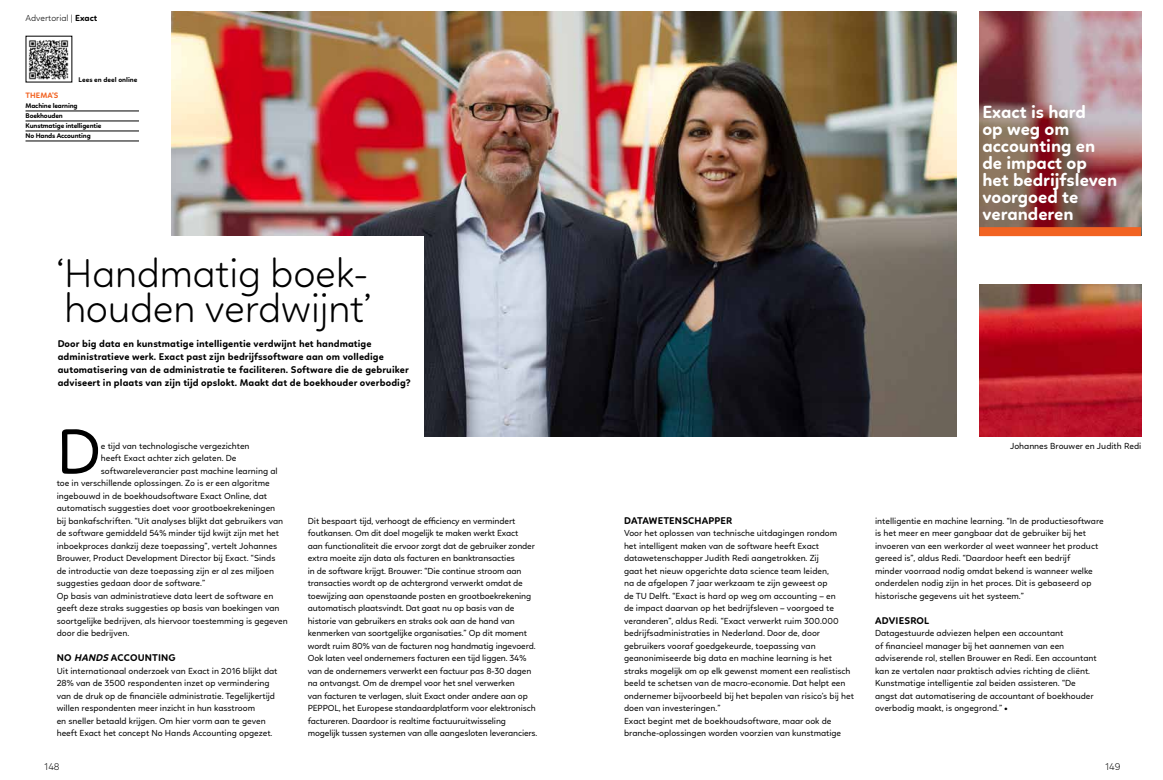
<style>
.page{position:relative;width:1163px;height:780px;background:#fff}
.page>*{position:absolute;margin:0;border:0;box-sizing:border-box;transform-origin:0 0}
.t1{font:65.4px "Linotte";color:#000}
.t2{font:300 41px/35px "Linotte";letter-spacing:-.01em;color:#000}
.t3{font:700 18px/17px "Linotte";color:#fff}
.t4{font:300 13.5px "Linotte";color:#fff}
.t5{font:700 10px/13px "Linotte";letter-spacing:.01em;color:#000}
.t6{font:300 10px "Linotte";color:#000}
.t7{font:9px/12.5px "Linotte";color:#000}
.t8{font:300 9px "Linotte";color:#000}
.t9{font:700 8px "Linotte";letter-spacing:.005em;color:#f26322}
.t10{font:700 7px/10px "Linotte";letter-spacing:-.02em;color:#000}
.t11{font:700 7px "Linotte";color:#000}
.s1{font-weight:700}
.s2{font-style:italic}
</style>
<div class="page">
<img style="left:171px;top:12px;width:785px;height:424px">
<img style="left:979px;top:12px;width:161px;height:424px">
<div style="left:971px;top:236px;width:191px;height:47px;background:#fff"></div>
<div style="left:57px;top:236px;width:366px;height:225px;background:#fff"></div>
<hr style="left:26px;top:111px;width:113px;height:1px;background:#000">
<hr style="left:26px;top:121px;width:113px;height:1px;background:#000">
<hr style="left:26px;top:131px;width:113px;height:1px;background:#000">
<hr style="left:26px;top:141px;width:113px;height:1px;background:#000">
<img style="left:28px;top:40px;width:41px;height:40px">
<div style="left:979px;top:227px;width:161px;height:9px;background:#f26322"></div>
<p class="t8" style="left:26px;top:13px;width:73px">Advertorial | <span class="s1">Exact</span></p>
<p class="t11" style="left:79px;top:75px;width:60px">Lees en deel online</p>
<p class="t9" style="left:26px;top:90px;width:34px">THEMA’S</p>
<p class="t10" style="left:26px;top:100px;width:77px">Machine learning<br>Boekhouden<br>Kunstmatige intelligentie<br>No Hands Accounting</p>
<h3 class="t3" style="left:982px;top:103px;width:136px">Exact is hard<br>op weg om accounting en de impact op het bedrijfsleven voorgoed te veranderen</h3>
<h2 class="t2" style="left:57px;top:256px;width:316px">‘Handmatig boek&shy;houden verdwijnt’</h2>
<p class="t5" style="left:58px;top:337px;width:354px">Door big data en kunstmatige intelligentie verdwijnt het handmatige administratieve werk. Exact past zijn bedrijfssoftware aan om volledige automatisering van de administratie te faciliteren. Software die de gebruiker adviseert in plaats van zijn tijd opslokt. Maakt dat de boekhouder overbodig?</p>
<h1 class="t1" style="left:57px;top:413px;width:46px">D</h1>
<p class="t7" style="left:101px;top:439px;width:150px">e tijd van technologische vergezichten</p>
<p class="t7" style="left:101px;top:452px;width:137px">heeft Exact achter zich gelaten. De</p>
<p class="t7" style="left:101px;top:464px;width:178px">softwareleverancier past machine learning al</p>
<p class="t7" style="left:57px;top:477px;width:214px">toe in verschillende oplossingen. Zo is er een algoritme</p>
<p class="t7" style="left:57px;top:489px;width:212px">ingebouwd in de boekhoudsoftware Exact Online, dat</p>
<p class="t7" style="left:57px;top:502px;width:220px">automatisch suggesties doet voor grootboekrekeningen</p>
<p class="t7" style="left:57px;top:514px;width:228px">bij bankafschriften. “Uit analyses blijkt dat gebruikers van</p>
<p class="t7" style="left:57px;top:527px;width:224px">de software gemiddeld 54% minder tijd kwijt zijn met het</p>
<p class="t7" style="left:57px;top:539px;width:222px">inboekproces dankzij deze toepassing”, vertelt Johannes</p>
<p class="t7" style="left:57px;top:552px;width:220px">Brouwer, Product Development Director bij Exact. “Sinds</p>
<p class="t7" style="left:57px;top:564px;width:219px">de introductie van deze toepassing zijn er al zes miljoen</p>
<p class="t7" style="left:57px;top:577px;width:150px">suggesties gedaan door de software.”</p>
<p class="t7" style="left:57px;top:589px;width:218px">Op basis van administratieve data leert de software en</p>
<p class="t7" style="left:57px;top:602px;width:224px">geeft deze straks suggesties op basis van boekingen van</p>
<p class="t7" style="left:57px;top:614px;width:232px">soortgelijke bedrijven, als hiervoor toestemming is gegeven</p>
<p class="t7" style="left:57px;top:627px;width:74px">door die bedrijven.</p>
<p class="t5" style="left:57px;top:651px;width:120px">NO <span class="s2">HANDS</span> ACCOUNTING</p>
<p class="t7" style="left:57px;top:664px;width:222px">Uit internationaal onderzoek van Exact in 2016 blijkt dat 28% van de 3500 respondenten inzet op vermindering van de druk op de financiële administratie. Tegelijkertijd willen respondenten meer inzicht in hun kasstroom<br>en sneller betaald krijgen. Om hier vorm aan te geven heeft Exact het concept No Hands Accounting opgezet.</p>
<p class="t7" style="left:1009px;top:439px;width:133px">Johannes Brouwer en Judith Redi</p>
<p class="t5" style="left:624px;top:514px;width:110px">DATAWETENSCHAPPER</p>
<p class="t7" style="left:624px;top:527px;width:231px">Voor het oplossen van technische uitdagingen rondom<br>het intelligent maken van de software heeft Exact datawetenschapper Judith Redi aangetrokken. Zij<br>gaat het nieuw opgerichte data science team leiden,<br>na de afgelopen 7 jaar werkzaam te zijn geweest op<br>de TU Delft. “Exact is hard op weg om accounting – en<br>de impact daarvan op het bedrijfsleven – voorgoed te veranderen”, aldus Redi. “Exact verwerkt ruim 300.000 bedrijfsadministraties in Nederland. Door de, door gebruikers vooraf goedgekeurde, toepassing van geanonimiseerde big data en machine learning is het straks mogelijk om op elk gewenst moment een realistisch beeld te schetsen van de macro-economie. Dat helpt een ondernemer bijvoorbeeld bij het bepalen van risico’s bij het doen van investeringen.”<br>Exact begint met de boekhoudsoftware, maar ook de branche-oplossingen worden voorzien van kunstmatige</p>
<p class="t7" style="left:308px;top:514px;width:231px">Dit bespaart tijd, verhoogt de efficiency en vermindert foutkansen. Om dit doel mogelijk te maken werkt Exact<br>aan functionaliteit die ervoor zorgt dat de gebruiker zonder extra moeite zijn data als facturen en banktransacties<br>in de software krijgt. Brouwer: “Die continue stroom aan transacties wordt op de achtergrond verwerkt omdat de toewijzing aan openstaande posten en grootboekrekening automatisch plaatsvindt. Dat gaat nu op basis van de historie van gebruikers en straks ook aan de hand van kenmerken van soortgelijke organisaties.” Op dit moment wordt ruim 80% van de facturen nog handmatig ingevoerd.<br>Ook laten veel ondernemers facturen een tijd liggen. 34% van de ondernemers verwerkt een factuur pas 8-30 dagen na ontvangst. Om de drempel voor het snel verwerken<br>van facturen te verlagen, sluit Exact onder andere aan op PEPPOL, het Europese standaardplatform voor elektronisch factureren. Daardoor is realtime factuuruitwisseling mogelijk tussen systemen van alle aangesloten leveranciers.</p>
<p class="t7" style="left:874px;top:514px;width:230px">intelligentie en machine learning. “In de productiesoftware is het meer en meer gangbaar dat de gebruiker bij het invoeren van een werkorder al weet wanneer het product gereed is”, aldus Redi. “Daardoor heeft een bedrijf<br>minder voorraad nodig omdat bekend is wanneer welke onderdelen nodig zijn in het proces. Dit is gebaseerd op historische gegevens uit het systeem.”</p>
<p class="t5" style="left:875px;top:614px;width:56px">ADVIESROL</p>
<p class="t7" style="left:874px;top:627px;width:223px">Datagestuurde adviezen helpen een accountant<br>of financieel manager bij het aannemen van een adviserende rol, stellen Brouwer en Redi. Een accountant kan ze vertalen naar praktisch advies richting de cliënt.<br>Kunstmatige intelligentie zal beiden assisteren. “De angst dat automatisering de accountant of boekhouder overbodig maakt, is ongegrond.” •</p>
<p class="t6" style="left:44px;top:760px;width:17px">148</p>
<h3 class="t4" style="left:1068px;top:759px;width:53px">149 <sup>149</sup></h3>
</div>
